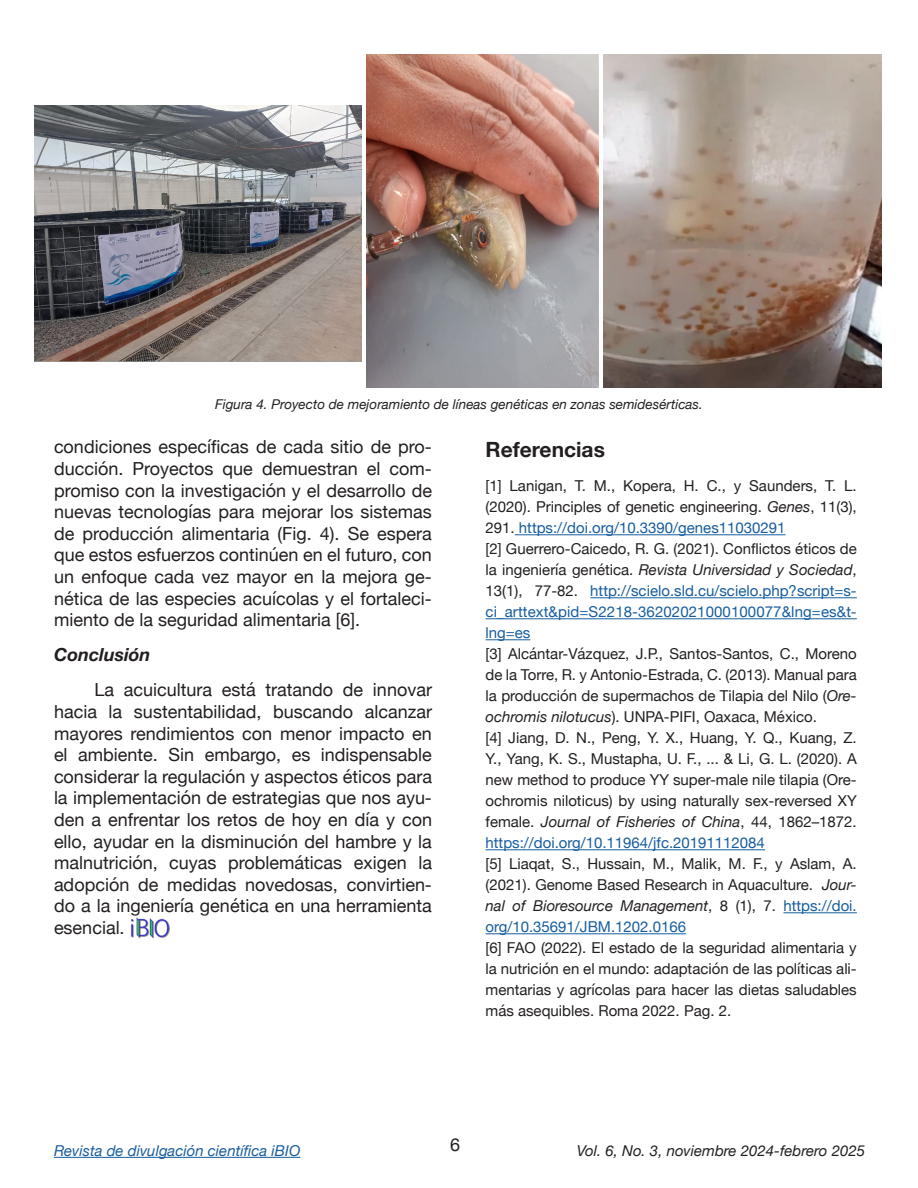
<style>
.page{position:relative;width:918px;height:1188px;background:#fff}
.page>*{position:absolute;margin:0;border:0;box-sizing:border-box;transform-origin:0 0}
.t1{font:700 21px "Helvetica Neue";color:#231f20}
.t2{font:18px/21.6px "Helvetica Neue";color:#231f20;text-align:justify}
.t3{font:italic 700 18px "Helvetica Neue";color:#231f20}
.t4{font:15px/21px "Helvetica Neue";color:#231f20;text-align:justify}
.t5{font:15px/21px "Helvetica Neue";letter-spacing:.005em;color:#175d9e;text-align:justify}
.t6{font:italic 15px "Helvetica Neue";color:#231f20}
.t7{font:italic 15px "Helvetica Neue";color:#175d9e}
.t8{font:italic 13.5px "Helvetica Neue";color:#231f20}
.s1{font-style:italic}
.s2{color:#175d9e}
.s3{color:#231f20}
.s4{font-style:italic;color:#231f20}
</style>
<div class="page">
<hr style="left:54px;top:1157px;width:246px;height:1px;background:#175d9e">
<hr style="left:515px;top:534px;width:271px;height:1px;background:#175d9e">
<hr style="left:590px;top:597px;width:267px;height:1px;background:#175d9e">
<hr style="left:486px;top:618px;width:371px;height:1px;background:#175d9e">
<hr style="left:486px;top:639px;width:44px;height:1px;background:#175d9e">
<hr style="left:486px;top:849px;width:279px;height:1px;background:#175d9e">
<hr style="left:783px;top:912px;width:74px;height:1px;background:#175d9e">
<hr style="left:486px;top:933px;width:200px;height:1px;background:#175d9e">
<img style="left:131px;top:918px;width:39px;height:20px">
<img style="left:35px;top:106px;width:326px;height:255px">
<img style="left:366px;top:54px;width:232px;height:333px">
<img style="left:603px;top:54px;width:279px;height:333px">
<p class="t8" style="left:215px;top:395px;width:489px">Figura 4. Proyecto de mejoramiento de líneas genéticas en zonas semidesérticas.</p>
<p class="t2" style="left:54px;top:437px;width:380px">condiciones específicas de cada sitio de pro&shy;ducción. Proyectos que demuestran el com&shy;promiso con la investigación y el desarrollo de nuevas tecnologías para mejorar los sistemas de producción alimentaria (Fig. 4). Se espera que estos esfuerzos continúen en el futuro, con un enfoque cada vez mayor en la mejora ge&shy;nética de las especies acuícolas y el fortaleci&shy;miento de la seguridad alimentaria [6].</p>
<p class="t3" style="left:54px;top:641px;width:98px">Conclusión</p>
<p class="t2" style="left:54px;top:680px;width:380px;text-indent:40px">La acuicultura está tratando de innovar hacia la sustentabilidad, buscando alcanzar mayores rendimientos con menor impacto en el ambiente. Sin embargo, es indispensable considerar la regulación y aspectos éticos para la implementación de estrategias que nos ayu&shy;den a enfrentar los retos de hoy en día y con ello, ayudar en la disminución del hambre y la malnutrición, cuyas problemáticas exigen la adopción de medidas novedosas, convirtien&shy;do a la ingeniería genética en una herramienta esencial.</p>
<p class="t1" style="left:486px;top:433px;width:121px">Referencias</p>
<p class="t4" style="left:486px;top:476px;width:373px">[1] Lanigan, T. M., Kopera, H. C., y Saunders, T. L. (2020). Principles of genetic engineering. <span class="s1">Genes</span>, 11(3), 291. <span class="s2">https://doi.org/10.3390/genes11030291</span></p>
<p class="t5" style="left:486px;top:539px;width:373px"><span class="s3">[2] Guerrero-Caicedo, R. G. (2021). Conflictos éticos de la ingeniería genética.</span> <span class="s4">Revista Universidad y Sociedad</span><span class="s3">, 13(1), 77-82.</span> http://scielo.sld.cu/scielo.php?script=s&shy;ci_arttext&amp;pid=S2218-36202021000100077&amp;lng=es&amp;t&shy;lng=es</p>
<p class="t4" style="left:486px;top:644px;width:373px">[3] Alcántar-Vázquez, J.P., Santos-Santos, C., Moreno de la Torre, R. y Antonio-Estrada, C. (2013). Manual para la producción de supermachos de Tilapia del Nilo (<span class="s1">Ore&shy;ochromis nilotucus</span>). UNPA-PIFI, Oaxaca, México.</p>
<p class="t4" style="left:486px;top:728px;width:373px">[4] Jiang, D. N., Peng, Y. X., Huang, Y. Q., Kuang, Z.<br>Y., Yang, K. S., Mustapha, U. F., ... &amp; Li, G. L. (2020). A new method to produce YY super-male nile tilapia (Ore&shy;ochromis niloticus) by using naturally sex-reversed XY female. <span class="s1">Journal of Fisheries of China</span>, 44, 1862–1872. <span class="s2">https://doi.org/10.11964/jfc.20191112084</span></p>
<p class="t4" style="left:486px;top:854px;width:373px">[5] Liaqat, S., Hussain, M., Malik, M. F., y Aslam, A. (2021). Genome Based Research in Aquaculture. <span class="s1">Jour&shy;nal of Bioresource Management</span>, 8 (1), 7. <span class="s2">https://doi. org/10.35691/JBM.1202.0166</span></p>
<p class="t4" style="left:486px;top:938px;width:373px">[6] FAO (2022). El estado de la seguridad alimentaria y la nutrición en el mundo: adaptación de las políticas ali&shy;mentarias y agrícolas para hacer las dietas saludables más asequibles. Roma 2022. Pag. 2.</p>
<p class="t7" style="left:54px;top:1140px;width:248px">Revista de divulgación científica iBIO</p>
<p class="t2" style="left:450px;top:1135px;width:12px">6</p>
<p class="t6" style="left:577px;top:1140px;width:290px">Vol. 6, No. 3, noviembre 2024-febrero 2025</p>
</div>
